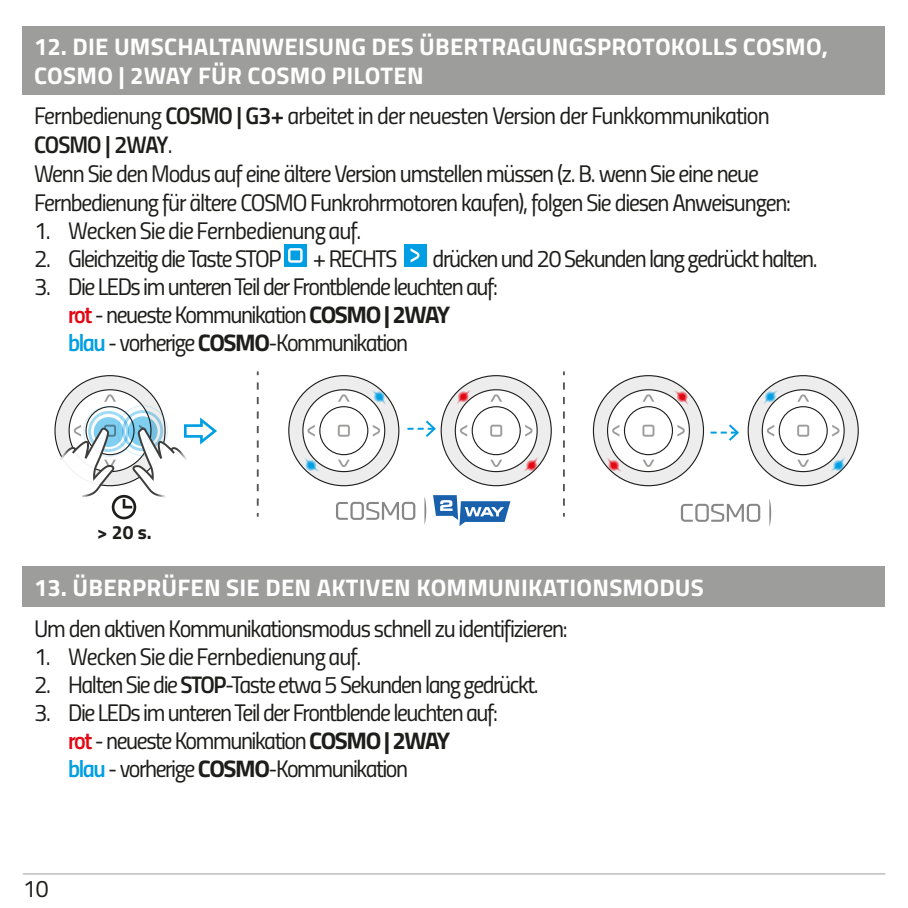
<style>
.page{position:relative;width:908px;height:908px;background:#fff}
.page>*{position:absolute;margin:0;border:0;box-sizing:border-box;transform-origin:0 0}
.t1{font:24px/28px "Titillium Regular Upright";letter-spacing:-.06em;color:#1d1d1b}
.t2{font:24px "Titillium Regular Upright";letter-spacing:-.04em;color:#1d1d1b}
.t3{font:700 24px/28px "Titillium";letter-spacing:.01em;color:#fff}
.t4{font:24px "Titillium Semibold Upright";letter-spacing:-.04em;color:#1d1d1b}
.t5{font:700 19.2px "Titillium";color:#1d1d1b}
.s1{font-family:"Titillium Semibold Upright"}
.s2{font-family:"Titillium Regular Upright"}
.s3{font-family:"Titillium Semibold Upright";color:#e30613}
.s4{font-family:"Titillium";font-weight:700}
.s5{font-family:"Titillium Semibold Upright";color:#009fe3}
</style>
<div class="page">
<div style="left:23px;top:26px;width:861px;height:69px;background:#9d9d9c"></div>
<div style="left:23px;top:566px;width:861px;height:41px;background:#9d9d9c"></div>
<div style="left:284px;top:244px;width:22px;height:22px;background:#009fe3"></div>
<svg style="left:288px;top:248px;width:14px;height:14px"></svg>
<div style="left:403px;top:244px;width:23px;height:22px;background:#009fe3"></div>
<svg style="left:410px;top:248px;width:9px;height:14px"></svg>
<div style="left:441px;top:375px;width:110px;height:110px;background:#ededed;border-radius:50%"></div>
<div style="left:455px;top:389px;width:82px;height:82px;background:#fff;border-radius:50%"></div>
<div style="left:454px;top:389px;width:83px;height:83px;border:1px solid #1d1d1b;border-radius:50%"></div>
<div style="left:471px;top:406px;width:49px;height:49px;border:1px solid #1d1d1b;border-radius:50%"></div>
<svg style="left:490px;top:424px;width:12px;height:12px"></svg>
<svg style="left:491px;top:394px;width:11px;height:7px"></svg>
<svg style="left:490px;top:459px;width:12px;height:8px"></svg>
<svg style="left:525px;top:425px;width:7px;height:11px"></svg>
<svg style="left:460px;top:425px;width:7px;height:11px"></svg>
<svg style="left:454px;top:387px;width:21px;height:21px"></svg>
<svg style="left:519px;top:453px;width:21px;height:20px"></svg>
<div style="left:593px;top:375px;width:110px;height:110px;background:#ededed;border-radius:50%"></div>
<div style="left:607px;top:389px;width:82px;height:82px;background:#fff;border-radius:50%"></div>
<div style="left:606px;top:389px;width:83px;height:83px;border:1px solid #1d1d1b;border-radius:50%"></div>
<div style="left:623px;top:406px;width:49px;height:49px;border:1px solid #1d1d1b;border-radius:50%"></div>
<svg style="left:642px;top:424px;width:12px;height:12px"></svg>
<svg style="left:642px;top:459px;width:12px;height:8px"></svg>
<svg style="left:643px;top:394px;width:11px;height:7px"></svg>
<svg style="left:612px;top:425px;width:7px;height:11px"></svg>
<svg style="left:677px;top:425px;width:7px;height:11px"></svg>
<svg style="left:604px;top:453px;width:20px;height:20px"></svg>
<svg style="left:669px;top:387px;width:21px;height:21px"></svg>
<svg style="left:257px;top:382px;width:1px;height:134px"></svg>
<svg style="left:563px;top:382px;width:1px;height:134px"></svg>
<svg style="left:336px;top:501px;width:79px;height:18px"></svg>
<svg style="left:424px;top:497px;width:2px;height:27px"></svg>
<svg style="left:433px;top:495px;width:77px;height:31px"></svg>
<svg style="left:680px;top:503px;width:80px;height:18px"></svg>
<svg style="left:769px;top:499px;width:1px;height:27px"></svg>
<div style="left:289px;top:375px;width:109px;height:110px;background:#ededed;border-radius:50%"></div>
<div style="left:303px;top:389px;width:81px;height:82px;background:#fff;border-radius:50%"></div>
<div style="left:302px;top:389px;width:83px;height:83px;border:1px solid #1d1d1b;border-radius:50%"></div>
<div style="left:319px;top:406px;width:49px;height:49px;border:1px solid #1d1d1b;border-radius:50%"></div>
<svg style="left:337px;top:424px;width:12px;height:12px"></svg>
<svg style="left:338px;top:394px;width:11px;height:7px"></svg>
<svg style="left:338px;top:459px;width:11px;height:8px"></svg>
<svg style="left:372px;top:425px;width:8px;height:11px"></svg>
<svg style="left:307px;top:425px;width:8px;height:11px"></svg>
<svg style="left:367px;top:387px;width:21px;height:21px"></svg>
<svg style="left:302px;top:453px;width:20px;height:20px"></svg>
<svg style="left:55px;top:375px;width:110px;height:110px;background:#d9d9d9"></svg>
<svg style="left:69px;top:389px;width:82px;height:82px"></svg>
<svg style="left:86px;top:406px;width:48px;height:48px"></svg>
<svg style="left:104px;top:394px;width:12px;height:7px"></svg>
<div style="left:747px;top:375px;width:110px;height:110px;background:#ededed;border-radius:50%"></div>
<div style="left:762px;top:389px;width:81px;height:82px;background:#fff;border-radius:50%"></div>
<div style="left:761px;top:389px;width:83px;height:83px;border:1px solid #1d1d1b;border-radius:50%"></div>
<div style="left:778px;top:406px;width:49px;height:49px;border:1px solid #1d1d1b;border-radius:50%"></div>
<svg style="left:797px;top:424px;width:11px;height:12px"></svg>
<svg style="left:798px;top:394px;width:10px;height:7px"></svg>
<svg style="left:797px;top:459px;width:11px;height:8px"></svg>
<svg style="left:832px;top:425px;width:7px;height:11px"></svg>
<svg style="left:767px;top:425px;width:7px;height:11px"></svg>
<svg style="left:761px;top:387px;width:20px;height:21px"></svg>
<svg style="left:826px;top:453px;width:20px;height:20px"></svg>
<svg style="left:407px;top:420px;width:29px;height:17px"></svg>
<svg style="left:710px;top:424px;width:28px;height:16px"></svg>
<div style="left:112px;top:494px;width:24px;height:25px;border:3px solid #1d1d1b;border-radius:50%"></div>
<div style="left:88px;top:411px;width:41px;height:41px;border:3px solid #009fe3;border-radius:50%"></div>
<div style="left:122px;top:410px;width:41px;height:41px;border:3px solid #009fe3;border-radius:50%"></div>
<svg style="left:59px;top:414px;width:158px;height:95px"></svg>
<hr style="left:23px;top:872px;width:861px;height:2px;background:#9d9d9c">
<p class="t3" style="left:34px;top:32px;width:795px">12. DIE UMSCHALTANWEISUNG DES ÜBERTRAGUNGSPROTOKOLLS COSMO,<br>COSMO | 2WAY FÜR COSMO PILOTEN</p>
<p class="t2" style="left:34px;top:98px;width:736px">Fernbedienung <span class="s1">COSMO | G3+</span> arbeitet in der neuesten Version der Funkkommunikation</p>
<p class="t4" style="left:34px;top:126px;width:140px">COSMO | 2WAY<span class="s2">.</span></p>
<p class="t1" style="left:34px;top:158px;width:758px">Wenn Sie den Modus auf eine ältere Version umstellen müssen (z. B. wenn Sie eine neue<br>Fernbedienung für ältere COSMO Funkrohrmotoren kaufen), folgen Sie diesen Anweisungen:</p>
<p class="t2" style="left:34px;top:212px;width:328px">1. Wecken Sie die Fernbedienung auf.</p>
<p class="t1" style="left:34px;top:243px;width:249px">2. Gleichzeitig die Taste STOP</p>
<p class="t1" style="left:313px;top:243px;width:86px">+ RECHTS</p>
<p class="t1" style="left:432px;top:243px;width:386px">drücken und 20 Sekunden lang gedrückt halten.</p>
<p class="t1" style="left:68px;top:271px;width:431px;text-indent:-34px">3. Die LEDs im unteren Teil der Frontblende leuchten auf: <span class="s3">rot</span> - neueste Kommunikation <span class="s4">COSMO | 2WAY<br></span><span class="s5">blau</span> - vorherige <span class="s4">COSMO</span>-Kommunikation</p>
<p class="t5" style="left:97px;top:517px;width:56px">&gt; 20 s.</p>
<p class="t3" style="left:34px;top:572px;width:671px">13. ÜBERPRÜFEN SIE DEN AKTIVEN KOMMUNIKATIONSMODUS</p>
<p class="t1" style="left:34px;top:612px;width:535px">Um den aktiven Kommunikationsmodus schnell zu identifizieren:</p>
<p class="t2" style="left:34px;top:638px;width:328px">1. Wecken Sie die Fernbedienung auf.</p>
<p class="t1" style="left:34px;top:668px;width:506px">2. Halten Sie die <span class="s1">STOP</span>-Taste etwa 5 Sekunden lang gedrückt.</p>
<p class="t1" style="left:68px;top:696px;width:431px;text-indent:-34px">3. Die LEDs im unteren Teil der Frontblende leuchten auf: <span class="s3">rot</span> - neueste Kommunikation <span class="s4">COSMO | 2WAY<br></span><span class="s5">blau</span> - vorherige <span class="s4">COSMO</span>-Kommunikation</p>
<p class="t1" style="left:23px;top:872px;width:28px">10</p>
</div>
